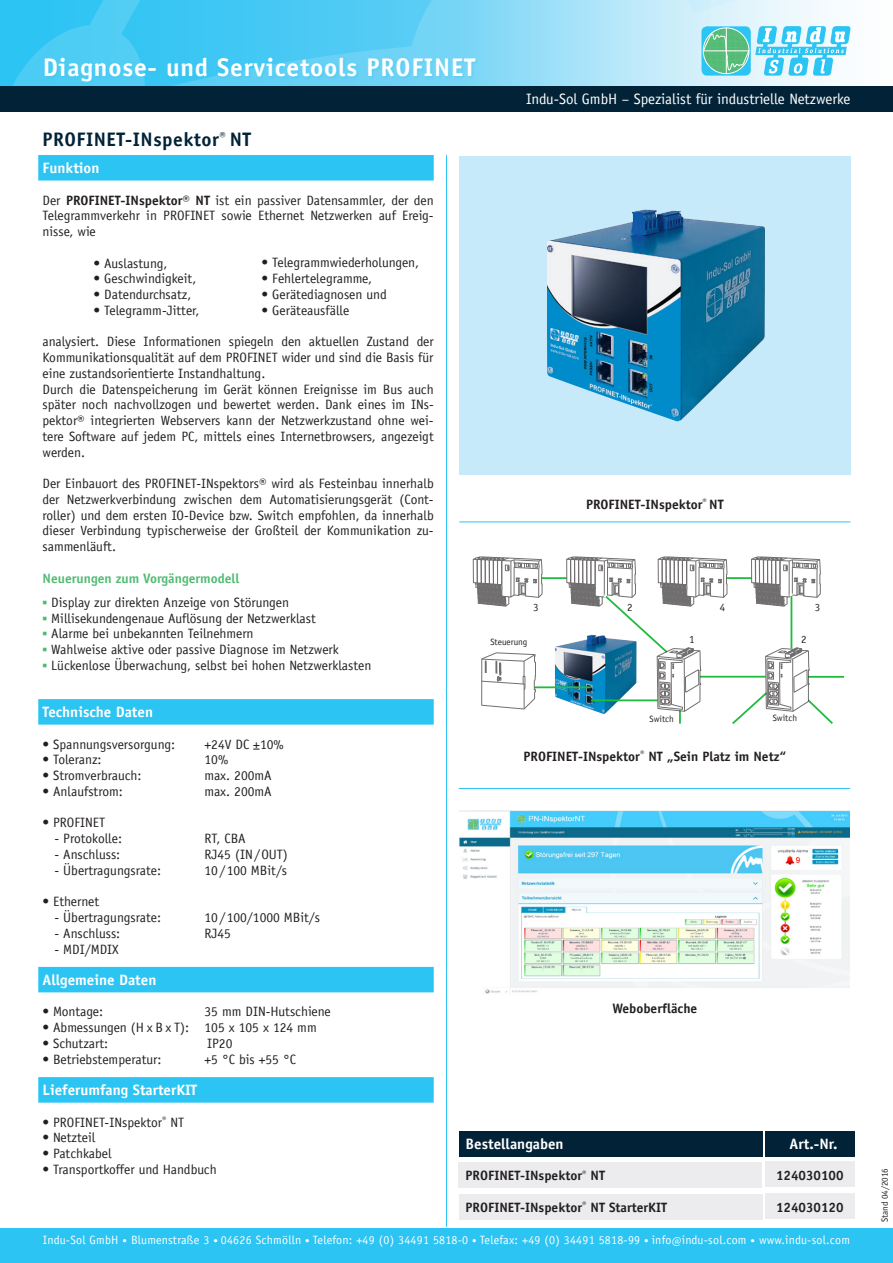
<style>
.page{position:relative;width:893px;height:1263px;background:#fff}
.page>*{position:absolute;margin:0;border:0;box-sizing:border-box;transform-origin:0 0}
.t1{font:700 25.5px "Officina Sans";letter-spacing:.03em;color:#fff}
.t2{font:700 19.5px "Officina Sans";letter-spacing:.025em;color:#022337}
.t3{font:700 15px "Officina Sans";color:#fff}
.t4{font:15px "Officina Sans";color:#fff}
.t5{font:13.5px/15.8px "Officina Sans";color:#231f20;text-align:justify}
.t6{font:700 13.5px "Officina Sans";color:#231f20}
.t7{font:700 13.5px "Officina Sans";color:#53bb75}
.t8{font:12px "Officina Sans";letter-spacing:.02em;color:#fff}
.t9{font:10.95px "Officina Sans";color:#231f20}
.t10{font:9.15px "Officina Sans";color:#231f20}
.t11{font:9px "Officina Sans";color:#231f20}
.s1{font-weight:700}
.s2{font-family:"Arial";font-weight:700;color:#53bb75}
.s3{font-size:9px}
.s4{font-size:10.5px}
</style>
<div class="page">
<hr style="left:446px;top:155px;width:1px;height:1072px;background:#2bc4f3">
<svg style="left:0;top:0;width:830px;height:86px;background:#7bd7f6"></svg>
<div style="left:0;top:86px;width:893px;height:26px;background:#022337"></div>
<svg style="left:701px;top:26px;width:50px;height:50px"></svg>
<svg style="left:755px;top:26px;width:96px;height:50px"></svg>
<svg style="left:703px;top:28px;width:46px;height:46px;background:#67c7a3"></svg>
<div style="left:0;top:1228px;width:893px;height:35px;background:#2bc4f3"></div>
<hr style="left:459px;top:522px;width:391px;height:1px;background:#2bc4f3">
<div style="left:459px;top:156px;width:391px;height:319px;background:#c7eafa"></div>
<img style="left:547px;top:209px;width:218px;height:213px">
<img style="left:555px;top:644px;width:11px;height:57px">
<hr style="left:534px;top:686px;width:57px;height:2px;background:#22bb40">
<hr style="left:808px;top:676px;width:36px;height:2px;background:#22bb40">
<hr style="left:542px;top:577px;width:24px;height:2px;background:#22bb40">
<svg style="left:473px;top:556px;width:70px;height:51px"></svg>
<svg style="left:481px;top:652px;width:55px;height:57px"></svg>
<svg style="left:566px;top:556px;width:269px;height:168px"></svg>
<hr style="left:459px;top:788px;width:391px;height:1px;background:#2bc4f3">
<img style="left:459px;top:811px;width:391px;height:183px">
<div style="left:458px;top:1162px;width:303px;height:25px;background:#ececee"></div>
<div style="left:765px;top:1161px;width:90px;height:26px;background:#ececee"></div>
<div style="left:459px;top:1131px;width:303px;height:26px;background:#022337"></div>
<div style="left:765px;top:1131px;width:90px;height:26px;background:#022337"></div>
<div style="left:459px;top:1194px;width:303px;height:26px;background:#ececee"></div>
<div style="left:765px;top:1193px;width:90px;height:26px;background:#ececee"></div>
<div style="left:38px;top:155px;width:396px;height:26px;background:#2bc4f3"></div>
<div style="left:38px;top:699px;width:396px;height:26px;background:#2bc4f3"></div>
<div style="left:38px;top:967px;width:396px;height:25px;background:#2bc4f3"></div>
<div style="left:38px;top:1077px;width:396px;height:26px;background:#2bc4f3"></div>
<div style="left:44px;top:57px;width:435px;height:28px;background:#2bc4f3;opacity:.35"></div>
<h1 class="t1" style="left:43px;top:52px;width:406px">Diagnose- und Servicetools PROFINET</h1>
<h2 class="t2" style="left:43px;top:127px;width:199px">PROFInet-IN spektor<sup>®</sup> NT</h2>
<p class="t4" style="left:526px;top:90px;width:326px">Indu-Sol GmbH – Spezialist für industrielle Netzwerke</p>
<p class="t3" style="left:43px;top:159px;width:58px">Funktion</p>
<p class="t5" style="left:43px;top:192px;width:393px">Der <span class="s1">PROFInet-INspektor® NT</span> ist ein passiver Datensammler, der den Telegrammverkehr in PROFINET sowie Ethernet Netzwerken auf Ereig&shy;nisse, wie</p>
<p class="t5" style="left:94px;top:255px;width:76px">• Auslastung,</p>
<p class="t5" style="left:94px;top:271px;width:104px">• Geschwindigkeit,</p>
<p class="t5" style="left:94px;top:287px;width:99px">• Datendurchsatz,</p>
<p class="t5" style="left:94px;top:302px;width:108px">• Telegramm-Jitter,</p>
<p class="t5" style="left:43px;top:334px;width:393px;text-align:left">analysiert. Diese Informationen spiegeln den aktuellen Zustand der Kommunikationsqualität auf dem PROFINET wider und sind die Basis für eine zustandsorientierte Instandhaltung.<br>Durch die Datenspeicherung im Gerät können Ereignisse im Bus auch später noch nachvollzogen und bewertet werden. Dank eines im INs&shy;pektor® integrierten Webservers kann der Netzwerkzustand ohne wei&shy;tere Software auf jedem PC, mittels eines Internetbrowsers, angezeigt werden.</p>
<p class="t5" style="left:43px;top:476px;width:393px">Der Einbauort des PROFInet-INspektors® wird als Festeinbau innerhalb der Netzwerkverbindung zwischen dem Automatisierungsgerät (Cont&shy;roller) und dem ersten IO-Device bzw. Switch empfohlen, da innerhalb dieser Verbindung typischerweise der Großteil der Kommunikation zu&shy;sammenläuft.</p>
<p class="t7" style="left:43px;top:570px;width:199px">N euerungen zum Vorgängermodell</p>
<p class="t5" style="left:43px;top:594px;width:248px"><span class="s2">▪</span> Display zur direkten Anzeige von Störungen</p>
<p class="t5" style="left:43px;top:610px;width:275px"><span class="s2">▪</span> ■Millisekundengenaue Auflösung der Netzwerklast</p>
<p class="t5" style="left:43px;top:626px;width:213px"><span class="s2">▪</span> Alarme bei unbekannten Teilnehmern</p>
<p class="t5" style="left:43px;top:642px;width:298px"><span class="s2">▪</span> Wahlweise aktive oder passive Diagnose im Netzwerk</p>
<p class="t5" style="left:43px;top:657px;width:330px"><span class="s2">▪</span> Lückenlose Überwachung, selbst bei hohen Netzwerklasten</p>
<p class="t3" style="left:43px;top:703px;width:112px">Technische Daten</p>
<p class="t5" style="left:43px;top:736px;width:134px">• Spannungsversorgung:</p>
<p class="t5" style="left:205px;top:736px;width:81px">+24V DC ±10%</p>
<p class="t5" style="left:43px;top:752px;width:61px">• Toleranz:</p>
<p class="t5" style="left:205px;top:752px;width:25px">10%</p>
<p class="t5" style="left:43px;top:768px;width:100px">• Stromverbrauch:</p>
<p class="t5" style="left:205px;top:768px;width:69px">max. 200mA</p>
<p class="t5" style="left:43px;top:783px;width:82px">• Anlaufstrom:</p>
<p class="t5" style="left:205px;top:783px;width:69px">max. 200mA</p>
<p class="t5" style="left:43px;top:815px;width:64px">• PROFINET</p>
<p class="t5" style="left:55px;top:831px;width:69px">- Protokolle:</p>
<p class="t5" style="left:205px;top:831px;width:43px">RT, CBA</p>
<p class="t5" style="left:55px;top:846px;width:67px">- Anschluss:</p>
<p class="t5" style="left:205px;top:846px;width:85px">RJ45 (IN/OUT)</p>
<p class="t5" style="left:55px;top:862px;width:108px">- Übertragungsrate:</p>
<p class="t5" style="left:205px;top:862px;width:84px">10/100 MBit/s</p>
<p class="t5" style="left:43px;top:894px;width:58px">• Ethernet</p>
<p class="t5" style="left:55px;top:909px;width:108px">- Übertragungsrate:</p>
<p class="t5" style="left:205px;top:909px;width:117px">10/100/1000 MBit/s</p>
<p class="t5" style="left:55px;top:925px;width:67px">- Anschluss:</p>
<p class="t5" style="left:205px;top:925px;width:28px">RJ45</p>
<p class="t5" style="left:55px;top:941px;width:66px">- MDI/MDIX</p>
<p class="t3" style="left:43px;top:970px;width:115px">Allgemeine Daten</p>
<p class="t5" style="left:43px;top:1004px;width:62px">• Montage:</p>
<p class="t5" style="left:205px;top:1004px;width:128px">35 mm DIN-Hutschiene</p>
<p class="t5" style="left:43px;top:1020px;width:276px">• Abmessungen (H x B x T): 105 x 105 x 124 mm</p>
<p class="t5" style="left:43px;top:1035px;width:67px">• Schutzart:</p>
<p class="t5" style="left:207px;top:1035px;width:27px">IP20</p>
<p class="t5" style="left:43px;top:1051px;width:120px">• Betriebstemperatur:</p>
<p class="t5" style="left:205px;top:1051px;width:93px">+5 °C bis +55 °C</p>
<p class="t3" style="left:43px;top:1081px;width:156px">Lieferumfang StarterKIT</p>
<p class="t5" style="left:43px;top:1114px;width:143px">• PROFINET-INspektor<sup>®</sup> NT</p>
<p class="t5" style="left:43px;top:1130px;width:54px">• Netzteil</p>
<p class="t5" style="left:43px;top:1146px;width:71px">• Patchkabel</p>
<p class="t5" style="left:43px;top:1161px;width:176px">• Transportkoffer und Handbuch</p>
<p class="t5" style="left:261px;top:255px;width:159px">• Telegrammwiederholungen,</p>
<p class="t5" style="left:261px;top:271px;width:112px">• Fehlertelegramme,</p>
<p class="t5" style="left:261px;top:286px;width:127px">• Gerätediagnosen und</p>
<p class="t5" style="left:261px;top:302px;width:89px">• Geräteausfälle</p>
<p class="t6" style="left:586px;top:496px;width:131px">PROFInet-IN spektor<sup>®</sup> NT</p>
<p class="t9" style="left:533px;top:601px;width:7px">3</p>
<p class="t9" style="left:627px;top:601px;width:7px">2</p>
<p class="t9" style="left:720px;top:601px;width:7px">4</p>
<p class="t9" style="left:815px;top:601px;width:7px">3</p>
<p class="t10" style="left:490px;top:636px;width:38px">Steuerung</p>
<p class="t9" style="left:689px;top:633px;width:7px">1</p>
<p class="t9" style="left:801px;top:633px;width:7px">2</p>
<p class="t10" style="left:649px;top:714px;width:26px">Switch</p>
<p class="t10" style="left:773px;top:712px;width:26px">Switch</p>
<p class="t6" style="left:524px;top:748px;width:264px">PROFINET-IN spektor<sup>®</sup> NT „Sein Platz im N etz“</p>
<p class="t6" style="left:612px;top:1000px;width:86px">Weboberfläche</p>
<p class="t3" style="left:466px;top:1134px;width:100px">Bestellangaben</p>
<p class="t3" style="left:790px;top:1134px;width:49px">Art.-N r.</p>
<p class="t6" style="left:466px;top:1167px;width:131px">PROFINET-INspektor<sup>®</sup> NT</p>
<p class="t6" style="left:776px;top:1167px;width:69px">124030100</p>
<p class="t6" style="left:466px;top:1198px;width:203px">PROFINET-IN spektor<sup>®</sup> NT Starterkit</p>
<p class="t6" style="left:776px;top:1198px;width:69px">124030120</p>
<p class="t8" style="left:43px;top:1233px;width:809px">Indu-Sol GmbH <span class="s3">•</span> Blumenstraße 3 <span class="s3">•</span> 04626 Schmölln <span class="s3">•</span> Telefon: +49 (0) 34491 5818-0 <span class="s3">•</span> Telefax: +49 (0) 34491 5818-99 <span class="s3">•</span> info<span class="s4">@</span>indu-sol.com <span class="s3">•</span> www.indu-sol.com</p>
<p class="t11" style="left:879px;top:1222px;width:56px;rotate:-90deg">Stand 04/2016</p>
</div>
